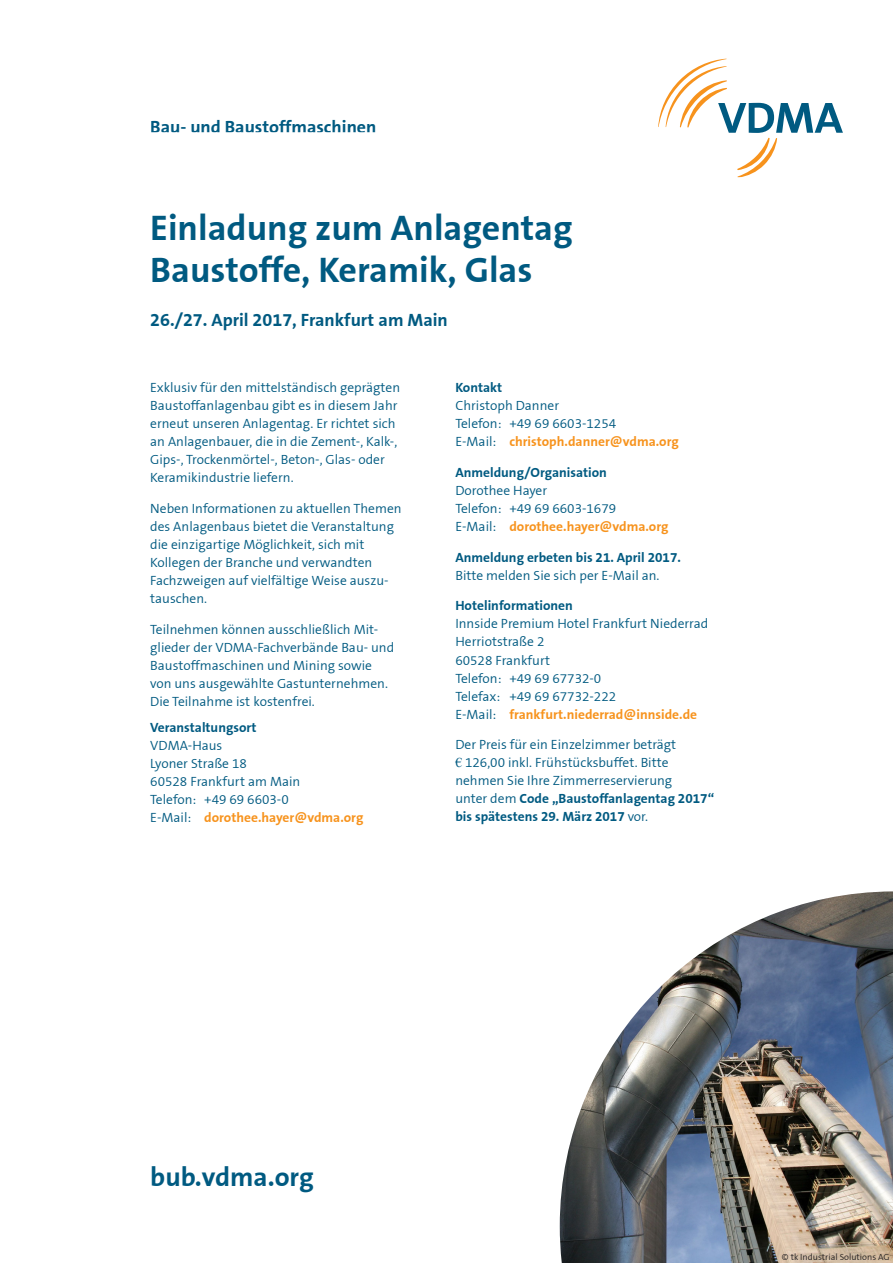
<style>
.page{position:relative;width:893px;height:1263px;background:#fff}
.page>*{position:absolute;margin:0;border:0;box-sizing:border-box;transform-origin:0 0}
.Zwischenüberschrift{font:700 36px/42px "The Sans B7";color:#005a81}
.Zwischenüberschrift-2{font:700 27px "The Sans B7";color:#005a81}
.Zwischenüberschrift-3{font:700 18px "The Sans B7";color:#005a81}
.Zwischenüberschrift-4{font:300 13.5px/18px "The Sans B4 Semi Light B4";color:#005a81}
.Zwischenüberschrift-5{font:700 13.5px "The Sans B7";color:#005a81}
.Zwischenüberschrift-6{font:700 13.5px "The Sans B7";color:#f7931d}
.t1{font:300 9px "The Sans B4 Semi Light B4";color:#231f20}
.s1{font-family:"The Sans B4 Semi Light B4";font-weight:300;color:#005a81}
.s2{font-family:"The Sans B7";font-weight:700;color:#f7931d}
.s3{font-family:"Times New Roman";font-weight:400}
.s4{font-family:"The Sans B7";font-weight:700}
</style>
<div class="page">
<img style="left:560px;top:891px;width:333px;height:372px">
<svg style="left:658px;top:59px;width:185px;height:117px"></svg>
<p class="Zwischenüberschrift-3" style="left:150px;top:117px;width:228px">Bau- und Baustoffmaschinen</p>
<p class="Zwischenüberschrift" style="left:150px;top:208px;width:424px">Einladung zum Anlagentag<br>Baustoffe, Keramik, Glas</p>
<p class="Zwischenüberschrift-3" style="left:150px;top:310px;width:299px">26./27. April 2017, Frankfurt am Main</p>
<p class="Zwischenüberschrift-4" style="left:150px;top:379px;width:251px">Exklusiv für den mittelständisch geprägten Baustoffanlagenbau gibt es in diesem Jahr erneut unseren Anlagentag. Er richtet sich an Anlagenbauer, die in die Zement-, Kalk-, Gips-, Trockenmörtel-, Beton-, Glas- oder Keramikindustrie liefern.</p>
<p class="Zwischenüberschrift-4" style="left:150px;top:500px;width:253px">Neben Informationen zu aktuellen Themen des Anlagenbaus bietet die Veranstaltung die einzigartige Möglichkeit, sich mit Kollegen der Branche und verwandten Fachzweigen auf vielfältige Weise auszu&shy;tauschen.</p>
<p class="Zwischenüberschrift-4" style="left:150px;top:620px;width:245px">Teilnehmen können ausschließlich Mit&shy;glieder der VDMA-Fachverbände Bau- und Baustoffmaschinen und Mining sowie von uns ausgewählte Gastunternehmen.<br>Die Teilnahme ist kostenfrei.</p>
<p class="Zwischenüberschrift-5" style="left:150px;top:720px;width:108px">Veranstaltungsort</p>
<p class="Zwischenüberschrift-4" style="left:150px;top:737px;width:74px">VDMA-Haus</p>
<p class="Zwischenüberschrift-4" style="left:150px;top:755px;width:98px">Lyoner Straße 18</p>
<p class="Zwischenüberschrift-4" style="left:150px;top:773px;width:152px">60528 Frankfurt am Main</p>
<p class="Zwischenüberschrift-4" style="left:150px;top:791px;width:140px">Telefon: +49 69 6603-0</p>
<p class="Zwischenüberschrift-6" style="left:150px;top:810px;width:215px"><span class="s1">E-Mail:</span> dorothee.hayer@vdma.org</p>
<p class="Zwischenüberschrift-5" style="left:455px;top:380px;width:48px">Kontakt</p>
<p class="Zwischenüberschrift-4" style="left:455px;top:397px;width:105px">Christoph Danner</p>
<p class="Zwischenüberschrift-4" style="left:455px;top:415px;width:162px">Telefon: +49 69 6603-1254</p>
<p class="Zwischenüberschrift-6" style="left:455px;top:434px;width:225px"><span class="s1">E-Mail:</span> christoph.danner@vdma.org</p>
<p class="Zwischenüberschrift-5" style="left:455px;top:465px;width:153px">Anmeldung/Organisation</p>
<p class="Zwischenüberschrift-4" style="left:455px;top:482px;width:93px">Dorothee Hayer</p>
<p class="Zwischenüberschrift-4" style="left:455px;top:500px;width:162px">Telefon: +49 69 6603-1679</p>
<p class="Zwischenüberschrift-6" style="left:455px;top:519px;width:215px"><span class="s1">E-Mail:</span> dorothee.hayer@vdma.org</p>
<p class="Zwischenüberschrift-5" style="left:455px;top:550px;width:227px">Anmeldung erbeten bis 21. April 2017.</p>
<p class="Zwischenüberschrift-4" style="left:455px;top:567px;width:206px">Bitte melden Sie sich per E-Mail an.</p>
<p class="Zwischenüberschrift-5" style="left:455px;top:599px;width:119px">Hotelinformationen</p>
<p class="Zwischenüberschrift-4" style="left:455px;top:615px;width:254px">Innside Premium Hotel Frankfurt Niederrad</p>
<p class="Zwischenüberschrift-4" style="left:455px;top:633px;width:91px">Herriotstraße 2</p>
<p class="Zwischenüberschrift-4" style="left:455px;top:651px;width:96px">60528 Frankfurt</p>
<p class="Zwischenüberschrift-4" style="left:455px;top:669px;width:243px">Telefon: +49 69 67732-0<br>Telefax: +49 69 67732-222<br>E-Mail: <span class="s2">frankfurt.niederrad@innside.de</span></p>
<p class="Zwischenüberschrift-4" style="left:455px;top:736px;width:260px">Der Preis für ein Einzelzimmer beträgt<br><span class="s3">€</span> 126,00 inkl. Frühstücksbuffet. Bitte nehmen Sie Ihre Zimmerreservierung<br>unter dem <span class="s4">Code „Baustoffanlagentag 2017“ bis spätestens 29. März 2017</span> vor.</p>
<p class="Zwischenüberschrift-2" style="left:150px;top:1163px;width:165px">bub.vdma.org</p>
<p class="t1" style="left:782px;top:1252px;width:109px">© tk Industrial Solutions AG</p>
</div>
